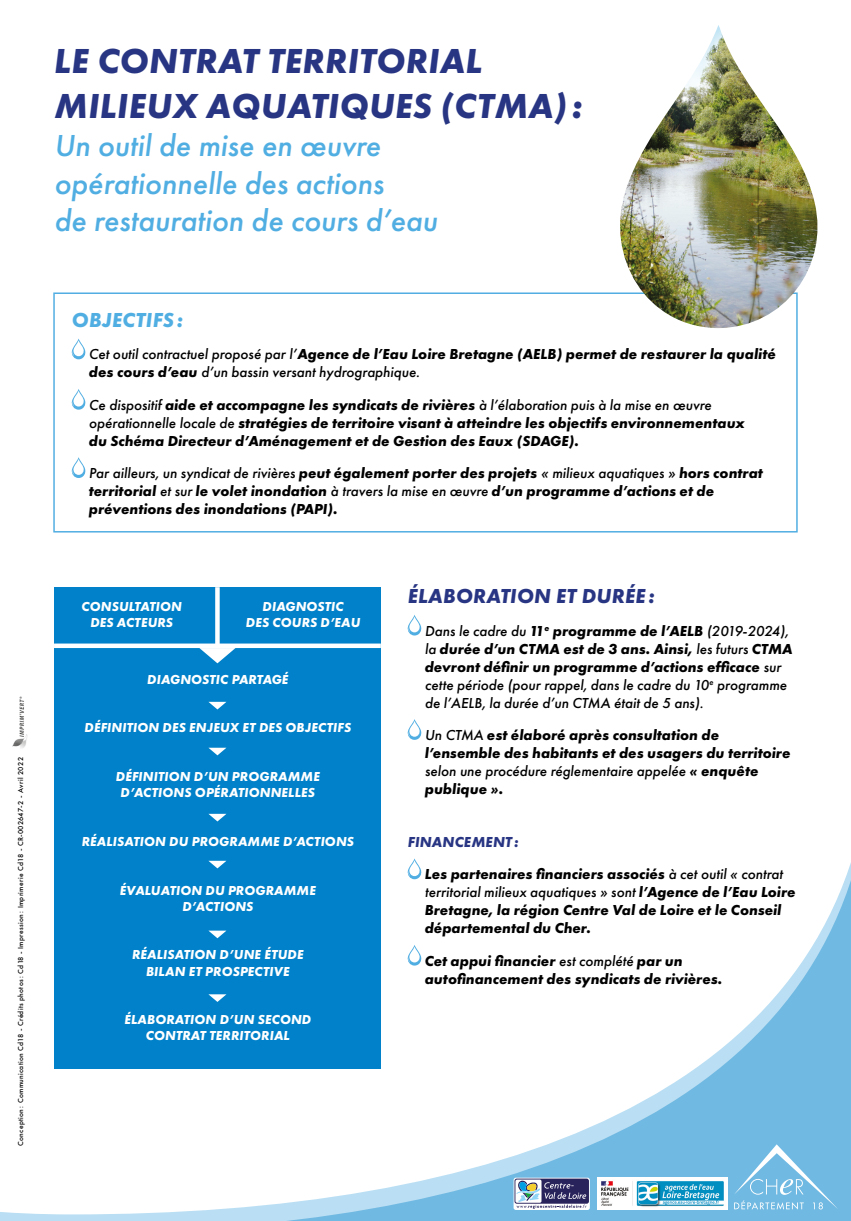
<style>
.page{position:relative;width:851px;height:1221px;background:#fff}
.page>*{position:absolute;margin:0;border:0;box-sizing:border-box;transform-origin:0 0}
.t1{font:italic 700 36px "Futura PT";letter-spacing:.01em;color:#283583}
.t2{font:italic 500 31.5px "Futura PT";color:#51aee2}
.t3{font:italic 700 21px "Futura PT";letter-spacing:.01em;color:#283583}
.t4{font:italic 700 21px "Futura PT";letter-spacing:.01em;color:#51aee2}
.t5{font:italic 700 15px/18px "Futura PT";color:#000}
.t6{font:italic 500 15px/18px "Futura PT";color:#000}
.t7{font:italic 700 15px "Futura PT";letter-spacing:.01em;color:#283583}
.t8{font:italic 700 13.5px/16.2px "Futura PT";letter-spacing:.01em;color:#fff;text-align:center}
.Normal_e{font:500 7.5px "Futura PT";letter-spacing:.04em;color:#000}
.s1{font-weight:500}
.s2{font-weight:700}
</style>
<div class="page">
<svg style="left:71px;top:338px;width:15px;height:21px"></svg>
<svg style="left:71px;top:389px;width:15px;height:20px"></svg>
<svg style="left:71px;top:457px;width:15px;height:21px"></svg>
<div style="left:53px;top:292px;width:744px;height:240px;border:2px solid #51aee2"></div>
<svg style="left:0;top:865px;width:850px;height:355px"></svg>
<svg style="left:407px;top:615px;width:15px;height:20px"></svg>
<svg style="left:407px;top:719px;width:15px;height:20px"></svg>
<svg style="left:407px;top:858px;width:15px;height:21px"></svg>
<svg style="left:407px;top:944px;width:15px;height:21px"></svg>
<div style="left:54px;top:587px;width:327px;height:481px;background:#0081c9"></div>
<div style="left:54px;top:643px;width:327px;height:5px;background:#fff"></div>
<div style="left:215px;top:587px;width:5px;height:61px;background:#fff"></div>
<svg style="left:199px;top:648px;width:36px;height:15px"></svg>
<svg style="left:208px;top:701px;width:18px;height:8px"></svg>
<svg style="left:208px;top:747px;width:18px;height:8px"></svg>
<svg style="left:208px;top:813px;width:18px;height:8px"></svg>
<svg style="left:208px;top:860px;width:18px;height:8px"></svg>
<svg style="left:208px;top:930px;width:18px;height:8px"></svg>
<svg style="left:208px;top:994px;width:18px;height:7px"></svg>
<img style="left:13px;top:696px;width:15px;height:52px">
<img style="left:618px;top:25px;width:200px;height:303px">
<svg style="left:734px;top:1144px;width:104px;height:65px;background:#80c1e5"></svg>
<img style="left:597px;top:1177px;width:130px;height:32px">
<svg style="left:513px;top:1177px;width:76px;height:32px"></svg>
<div style="left:514px;top:1178px;width:75px;height:25px;background:#29235c;border-radius:2px"></div>
<svg style="left:515px;top:1179px;width:26px;height:23px"></svg>
<svg style="left:516px;top:1180px;width:70px;height:28px"></svg>
<p class="t1" style="left:54px;top:39px;width:429px">LE CONTRAT TERRITORIAL</p>
<p class="t1" style="left:54px;top:84px;width:530px">MILIEUX AQUATIQUES (CTMA):</p>
<p class="t2" style="left:54px;top:126px;width:328px">Un outil de mise en œuvre</p>
<p class="t2" style="left:54px;top:163px;width:331px">opérationnelle des actions</p>
<p class="t2" style="left:54px;top:201px;width:385px">de restauration de cours d’eau</p>
<p class="Normal_e" style="left:16px;top:1145px;width:390px;rotate:-90deg">Conception : Communication Cd18 - Crédits photos : Cd18 - Impression : Imprimerie Cd18 - CR-002647-2 - Avril 2022</p>
<p class="t4" style="left:72px;top:307px;width:113px">OBJECTIFS:</p>
<p class="t5" style="left:89px;top:345px;width:688px"><span class="s1">Cet outil contractuel proposé par l’</span>Agence de l’Eau Loire Bretagne (AELB) permet de restaurer la qualité des cours d’eau <span class="s1">d’un bassin versant hydrographique.</span></p>
<p class="t5" style="left:89px;top:395px;width:657px"><span class="s1">Ce dispositif</span> aide et accompagne les syndicats de rivières <span class="s1">à l’élaboration puis à la mise en œuvre opérationnelle locale de</span> stratégies de territoire visant à atteindre les objectifs environnementaux du Schéma Directeur d’Aménagement et de Gestion des Eaux (SDAGE).</p>
<p class="t5" style="left:89px;top:464px;width:675px"><span class="s1">Par ailleurs, un syndicat de rivières</span> peut également porter des projets <span class="s1">« milieux aquatiques »</span> hors contrat territorial <span class="s1">et sur</span> le volet inondation <span class="s1">à travers la mise en œuvre</span> d’un programme d’actions et de préventions des inondations (PAPI).</p>
<p class="t8" style="left:81px;top:598px;width:102px">CONSULTATION<br>DES ACTEURS</p>
<p class="t8" style="left:246px;top:598px;width:116px">DIAGNOSTIC<br>DES COURS D’EAU</p>
<p class="t8" style="left:147px;top:671px;width:143px">DIAGNOSTIC PARTAGÉ</p>
<p class="t8" style="left:85px;top:719px;width:268px">DÉFINITION DES ENJEUX ET DES OBJECTIFS</p>
<p class="t8" style="left:116px;top:768px;width:205px">DÉFINITION D’UN PROGRAMME<br>D’ACTIONS OPÉRATIONNELLES</p>
<p class="t8" style="left:82px;top:833px;width:274px">RÉALISATION DU PROGRAMME D’ACTIONS</p>
<p class="t8" style="left:120px;top:881px;width:198px">ÉVALUATION DU PROGRAMME<br>D’ACTIONS</p>
<p class="t8" style="left:132px;top:946px;width:173px">RÉALISATION D’UNE ÉTUDE</p>
<p class="t8" style="left:146px;top:962px;width:145px">BILAN ET PROSPECTIVE</p>
<p class="t8" style="left:124px;top:1011px;width:188px">ÉLABORATION D’UN SECOND<br>CONTRAT TERRITORIAL</p>
<p class="t3" style="left:408px;top:583px;width:248px">ÉLABORATION ET DURÉE :</p>
<p class="t6" style="left:424px;top:621px;width:369px">Dans le cadre du <span class="s2">11</span><sup>e</sup> <span class="s2">programme de l’AELB</span> (2019-2024), la <span class="s2">durée d’un CTMA est de 3 ans. Ainsi,</span> les futurs <span class="s2">CTMA devront définir un programme d’actions efficace</span> sur cette période (pour rappel, dans le cadre du 10<sup>e</sup> programme de l’AELB, la durée d’un CTMA était de 5 ans).</p>
<p class="t5" style="left:424px;top:725px;width:367px"><span class="s1">Un CTMA</span> est élaboré après consultation de l’ensemble des habitants et des usagers du territoire <span class="s1">selon une procédure réglementaire appelée</span> « enquête publique ».</p>
<p class="t7" style="left:408px;top:832px;width:112px">FINANCEMENT :</p>
<p class="t5" style="left:424px;top:865px;width:372px">Les partenaires financiers associés <span class="s1">à cet outil « contrat territorial milieux aquatiques » sont</span> l’Agence de l’Eau Loire Bretagne, la région Centre Val de Loire et le Conseil départemental du Cher.</p>
<p class="t5" style="left:424px;top:951px;width:299px">Cet appui financier <span class="s1">est complété</span> par un autofinancement des syndicats de rivières.</p>
</div>
